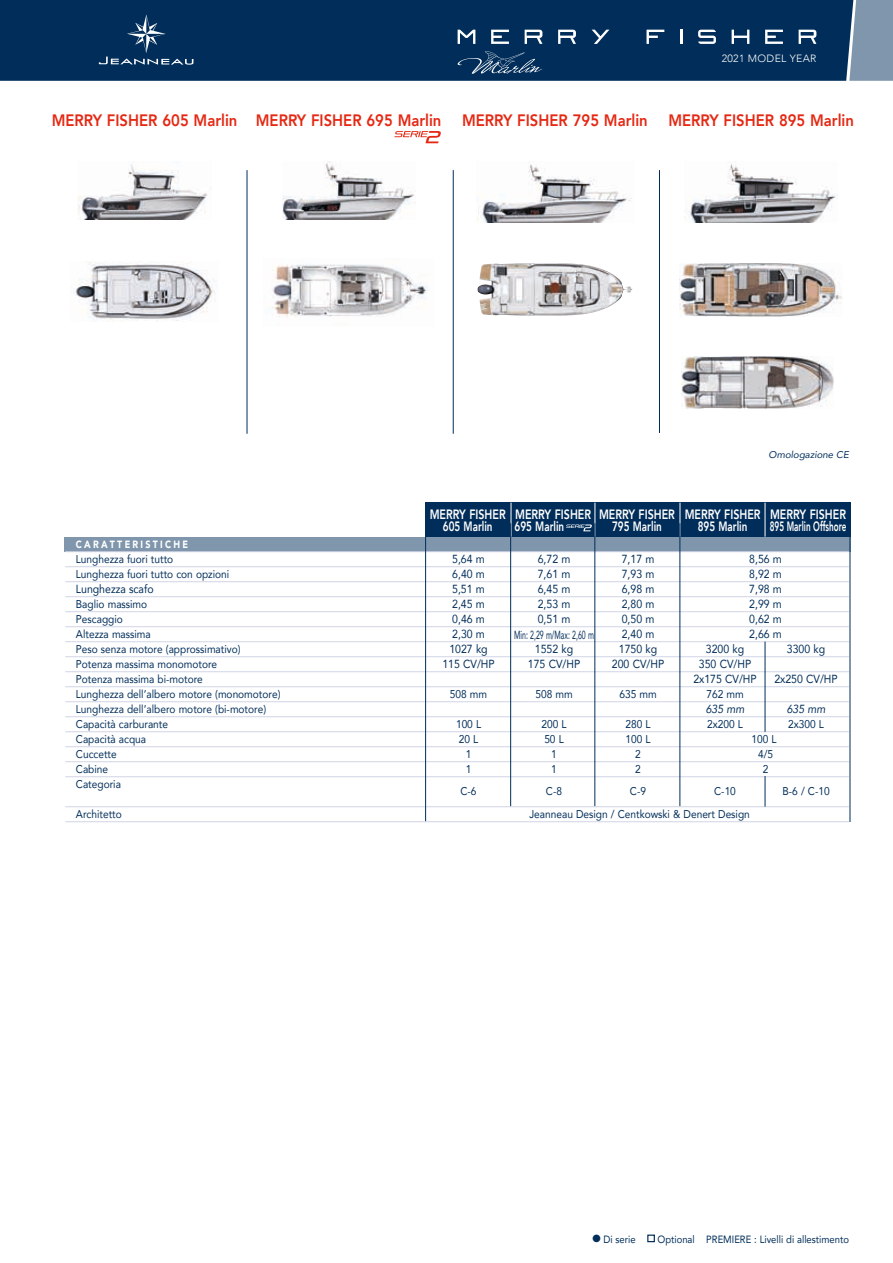
<style>
.page{position:relative;width:893px;height:1263px;background:#fff}
.page>*{position:absolute;margin:0;border:0;box-sizing:border-box;transform-origin:0 0}
.t1{font:800 16.5px "Avenir";color:#e52813;scale:.9 1}
.t2{font:800 13.5px/12px "Avenir";color:#fff;text-align:center;scale:.79 1}
.t3{font:11.7px "Avenir";color:#002d59;scale:.9 1}
.t4{font:11.7px "Avenir";color:#002d59;scale:.6 1}
.t5{font:italic 11.7px "Avenir";color:#002d59;scale:.9 1}
.t6{font:11.25px "Avenir";color:#002d59;scale:.9 1}
.t7{font:10.5px "Avenir";color:#002d59;scale:.9 1}
.t8{font:900 10.5px "Avenir";letter-spacing:.25em;color:#fff;scale:.85 1}
.t9{font:300 10.5px "Avenir";letter-spacing:.03em;color:#fff}
.t10{font:italic 9.75px "Avenir";color:#002d59}
</style>
<div class="page">
<div style="left:853px;top:0;width:40px;height:81px;background:#8096ac"></div>
<div style="left:64px;top:537px;width:786px;height:14px;background:#8096ac"></div>
<div style="left:647px;top:1234px;width:8px;height:8px;border:1px solid #002d59"></div>
<div style="left:425px;top:503px;width:425px;height:34px;background:#002d59"></div>
<hr style="left:765px;top:503px;width:1px;height:34px;background:#fff">
<hr style="left:680px;top:503px;width:1px;height:34px;background:#fff">
<hr style="left:595px;top:503px;width:1px;height:34px;background:#fff">
<hr style="left:511px;top:503px;width:1px;height:34px;background:#fff">
<hr style="left:65px;top:551px;width:784px;height:1px;background:#d1d5e5">
<hr style="left:65px;top:566px;width:784px;height:1px;background:#d1d5e5">
<hr style="left:65px;top:581px;width:784px;height:1px;background:#d1d5e5">
<hr style="left:65px;top:596px;width:784px;height:1px;background:#d1d5e5">
<hr style="left:65px;top:611px;width:784px;height:1px;background:#d1d5e5">
<hr style="left:65px;top:626px;width:784px;height:1px;background:#d1d5e5">
<hr style="left:65px;top:641px;width:784px;height:1px;background:#d1d5e5">
<hr style="left:65px;top:656px;width:784px;height:1px;background:#d1d5e5">
<hr style="left:65px;top:671px;width:784px;height:1px;background:#d1d5e5">
<hr style="left:65px;top:686px;width:784px;height:1px;background:#d1d5e5">
<hr style="left:65px;top:701px;width:784px;height:1px;background:#d1d5e5">
<hr style="left:65px;top:716px;width:784px;height:1px;background:#d1d5e5">
<hr style="left:65px;top:731px;width:784px;height:1px;background:#d1d5e5">
<hr style="left:65px;top:746px;width:784px;height:1px;background:#d1d5e5">
<hr style="left:65px;top:761px;width:784px;height:1px;background:#d1d5e5">
<hr style="left:65px;top:776px;width:784px;height:1px;background:#d1d5e5">
<hr style="left:65px;top:806px;width:784px;height:1px;background:#d1d5e5">
<hr style="left:65px;top:821px;width:784px;height:1px;background:#d1d5e5">
<div style="left:0;top:0;width:853px;height:81px;background:#002d59"></div>
<hr style="left:679px;top:523px;width:1px;height:283px;background:#002d59">
<hr style="left:765px;top:642px;width:1px;height:90px;background:#002d59">
<hr style="left:765px;top:776px;width:1px;height:31px;background:#002d59">
<hr style="left:594px;top:523px;width:1px;height:283px;background:#002d59">
<hr style="left:510px;top:523px;width:1px;height:283px;background:#002d59">
<hr style="left:425px;top:523px;width:1px;height:298px;background:#002d59">
<img style="left:78px;top:164px;width:130px;height:56px">
<img style="left:282px;top:161px;width:132px;height:59px">
<img style="left:476px;top:161px;width:156px;height:62px">
<img style="left:685px;top:163px;width:152px;height:60px">
<img style="left:75px;top:261px;width:141px;height:60px">
<img style="left:272px;top:264px;width:156px;height:53px">
<img style="left:478px;top:263px;width:74px;height:31px">
<img style="left:680px;top:263px;width:162px;height:53px">
<img style="left:682px;top:356px;width:151px;height:52px">
<svg style="left:99px;top:15px;width:94px;height:50px;background:#174068"></svg>
<hr style="left:247px;top:170px;width:1px;height:264px;background:#002d59">
<hr style="left:453px;top:170px;width:1px;height:264px;background:#002d59">
<hr style="left:659px;top:170px;width:1px;height:263px;background:#002d59">
<hr style="left:850px;top:504px;width:1px;height:318px;background:#002d59">
<svg style="left:566px;top:524px;width:26px;height:7px"></svg>
<svg style="left:394px;top:131px;width:47px;height:12px"></svg>
<svg style="left:458px;top:30px;width:17px;height:14px"></svg>
<svg style="left:491px;top:30px;width:18px;height:14px"></svg>
<svg style="left:525px;top:30px;width:17px;height:14px"></svg>
<svg style="left:558px;top:30px;width:18px;height:14px"></svg>
<svg style="left:592px;top:30px;width:17px;height:14px"></svg>
<svg style="left:646px;top:30px;width:18px;height:14px"></svg>
<svg style="left:680px;top:30px;width:2px;height:14px"></svg>
<svg style="left:698px;top:30px;width:18px;height:14px"></svg>
<svg style="left:732px;top:30px;width:17px;height:14px"></svg>
<svg style="left:765px;top:30px;width:18px;height:14px"></svg>
<svg style="left:799px;top:30px;width:17px;height:14px"></svg>
<svg style="left:457px;top:51px;width:85px;height:23px;background:#234a6f"></svg>
<p class="t9" style="left:722px;top:52px;width:96px">2021 MODEL YEAR</p>
<h1 class="t1" style="left:52px;top:108px;width:893px">MERRY FISHER 605 Marlin MERRY FISHER 695 Marlin MERRY FISHER 795 Marlin MERRY FISHER 895 Marlin</h1>
<p class="t10" style="left:769px;top:448px;width:82px">Omologazione CE</p>
<p class="t2" style="left:430px;top:509px;width:98px">MERRY FISHER<br>605 Marlin</p>
<p class="t2" style="left:514px;top:509px;width:98px;text-align:left">MERRY FISHER<br>695 Marlin</p>
<p class="t2" style="left:599px;top:509px;width:98px">MERRY FISHER<br>795 Marlin</p>
<p class="t2" style="left:685px;top:509px;width:98px">MERRY FISHER<br>895 Marlin</p>
<p class="t2" style="left:770px;top:509px;width:99px;text-align:left">MERRY FISHER<br>895 Marlin Offshore</p>
<p class="t8" style="left:76px;top:535px;width:133px">CARATTERISTICHE</p>
<p class="t6" style="left:76px;top:550px;width:110px">Lunghezza fuori tutto</p>
<p class="t3" style="left:452px;top:549px;width:38px">5,64 m</p>
<p class="t3" style="left:538px;top:549px;width:38px">6,72 m</p>
<p class="t3" style="left:622px;top:549px;width:38px">7,17 m</p>
<p class="t3" style="left:749px;top:549px;width:38px">8,56 m</p>
<p class="t6" style="left:76px;top:565px;width:172px">Lunghezza fuori tutto con opzioni</p>
<p class="t3" style="left:452px;top:564px;width:38px">6,40 m</p>
<p class="t3" style="left:538px;top:564px;width:38px">7,61 m</p>
<p class="t3" style="left:622px;top:564px;width:38px">7,93 m</p>
<p class="t3" style="left:749px;top:564px;width:38px">8,92 m</p>
<p class="t3" style="left:76px;top:579px;width:88px">Lunghezza scafo</p>
<p class="t3" style="left:452px;top:579px;width:38px">5,51 m</p>
<p class="t3" style="left:538px;top:579px;width:38px">6,45 m</p>
<p class="t3" style="left:622px;top:579px;width:38px">6,98 m</p>
<p class="t3" style="left:749px;top:579px;width:38px">7,98 m</p>
<p class="t6" style="left:76px;top:595px;width:81px">Baglio massimo</p>
<p class="t3" style="left:452px;top:594px;width:38px">2,45 m</p>
<p class="t3" style="left:538px;top:594px;width:38px">2,53 m</p>
<p class="t3" style="left:622px;top:594px;width:38px">2,80 m</p>
<p class="t3" style="left:749px;top:594px;width:38px">2,99 m</p>
<p class="t6" style="left:76px;top:610px;width:54px">Pescaggio</p>
<p class="t3" style="left:452px;top:609px;width:38px">0,46 m</p>
<p class="t3" style="left:538px;top:609px;width:38px">0,51 m</p>
<p class="t3" style="left:622px;top:609px;width:38px">0,50 m</p>
<p class="t3" style="left:749px;top:609px;width:38px">0,62 m</p>
<p class="t6" style="left:76px;top:625px;width:85px">Altezza massima</p>
<p class="t3" style="left:452px;top:624px;width:38px">2,30 m</p>
<p class="t4" style="left:514px;top:625px;width:135px">Min: 2,29 m/Max: 2,60 m</p>
<p class="t3" style="left:622px;top:624px;width:38px">2,40 m</p>
<p class="t3" style="left:749px;top:624px;width:38px">2,66 m</p>
<p class="t6" style="left:76px;top:640px;width:184px">Peso senza motore (approssimativo)</p>
<p class="t3" style="left:449px;top:639px;width:44px">1027 kg</p>
<p class="t3" style="left:535px;top:639px;width:44px">1552 kg</p>
<p class="t3" style="left:619px;top:639px;width:44px">1750 kg</p>
<p class="t3" style="left:706px;top:639px;width:44px">3200 kg</p>
<p class="t3" style="left:787px;top:639px;width:44px">3300 kg</p>
<p class="t6" style="left:76px;top:655px;width:159px">Potenza massima monomotore</p>
<p class="t3" style="left:442px;top:654px;width:60px">115 CV/HP</p>
<p class="t3" style="left:528px;top:654px;width:60px">175 CV/HP</p>
<p class="t3" style="left:612px;top:654px;width:60px">200 CV/HP</p>
<p class="t3" style="left:699px;top:654px;width:60px">350 CV/HP</p>
<p class="t6" style="left:76px;top:670px;width:143px">Potenza massima bi-motore</p>
<p class="t3" style="left:693px;top:669px;width:72px">2x175 CV/HP</p>
<p class="t3" style="left:774px;top:669px;width:72px">2x250 CV/HP</p>
<p class="t6" style="left:76px;top:685px;width:229px">Lunghezza dell’albero motore (monomotore)</p>
<p class="t6" style="left:450px;top:685px;width:43px">508 mm</p>
<p class="t6" style="left:535px;top:685px;width:43px">508 mm</p>
<p class="t6" style="left:619px;top:685px;width:43px">635 mm</p>
<p class="t6" style="left:706px;top:685px;width:43px">762 mm</p>
<p class="t6" style="left:76px;top:700px;width:213px">Lunghezza dell’albero motore (bi-motore)</p>
<p class="t5" style="left:706px;top:701px;width:45px">635 mm</p>
<p class="t5" style="left:787px;top:701px;width:45px">635 mm</p>
<p class="t6" style="left:76px;top:715px;width:104px">Capacità carburante</p>
<p class="t6" style="left:456px;top:715px;width:29px">100 L</p>
<p class="t6" style="left:541px;top:715px;width:29px">200 L</p>
<p class="t6" style="left:625px;top:715px;width:29px">280 L</p>
<p class="t6" style="left:707px;top:715px;width:41px">2x200 L</p>
<p class="t6" style="left:788px;top:715px;width:41px">2x300 L</p>
<p class="t6" style="left:76px;top:730px;width:80px">Capacità acqua</p>
<p class="t6" style="left:459px;top:730px;width:23px">20 L</p>
<p class="t6" style="left:544px;top:730px;width:23px">50 L</p>
<p class="t6" style="left:625px;top:730px;width:29px">100 L</p>
<p class="t6" style="left:751px;top:730px;width:29px">100 L</p>
<p class="t6" style="left:76px;top:745px;width:47px">Cuccette</p>
<p class="t6" style="left:466px;top:745px;width:8px">1</p>
<p class="t6" style="left:551px;top:745px;width:8px">1</p>
<p class="t6" style="left:635px;top:745px;width:8px">2</p>
<p class="t6" style="left:758px;top:745px;width:18px">4/5</p>
<p class="t6" style="left:76px;top:760px;width:37px">Cabine</p>
<p class="t6" style="left:466px;top:760px;width:8px">1</p>
<p class="t6" style="left:551px;top:760px;width:8px">1</p>
<p class="t6" style="left:635px;top:760px;width:8px">2</p>
<p class="t6" style="left:763px;top:760px;width:8px">2</p>
<p class="t6" style="left:76px;top:775px;width:52px">Categoria</p>
<p class="t6" style="left:460px;top:782px;width:19px">C-6</p>
<p class="t6" style="left:546px;top:782px;width:19px">C-8</p>
<p class="t6" style="left:630px;top:782px;width:19px">C-9</p>
<p class="t6" style="left:714px;top:782px;width:26px">C-10</p>
<p class="t6" style="left:782px;top:782px;width:54px">B-6 / C-10</p>
<p class="t6" style="left:76px;top:805px;width:53px">Architetto</p>
<p class="t6" style="left:529px;top:805px;width:246px">Jeanneau Design / Centkowski &amp; Denert Design</p>
<p class="t7" style="left:593px;top:1230px;width:49px">● Di serie</p>
<p class="t7" style="left:657px;top:1230px;width:214px">Optional PREMIERE : Livelli di allestimento</p>
</div>
